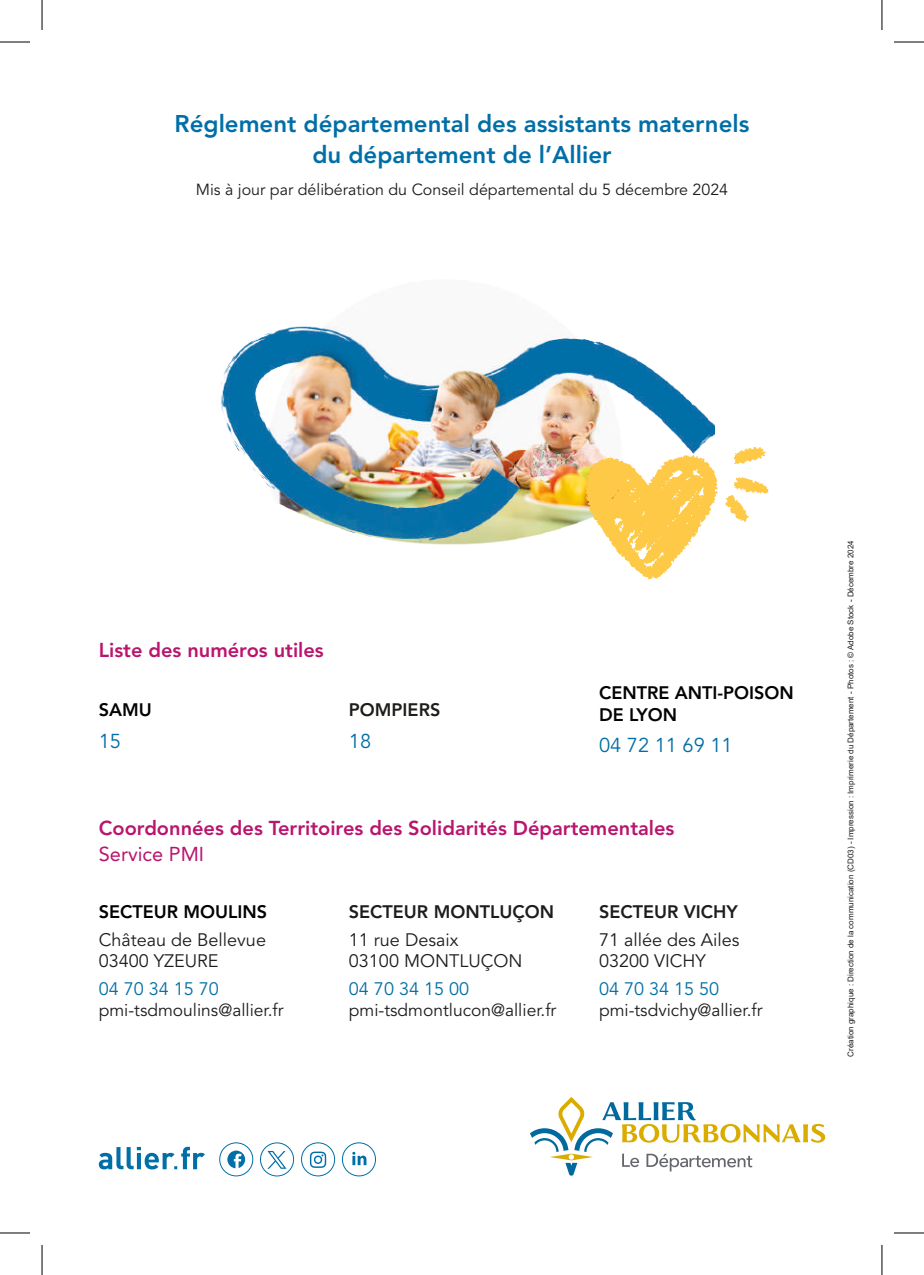
<style>
.page{position:relative;width:924px;height:1275px;background:#fff}
.page>*{position:absolute;margin:0;border:0;box-sizing:border-box;transform-origin:0 0}
.t1{font:800 24px/31.2px "Avenir LT Std";color:#006fa7;text-align:center}
.t2{font:800 20px "Avenir LT Std";color:#ba156e}
.t3{font:20px "Avenir LT Std";color:#006fa7}
.t4{font:20px "Avenir LT Std";color:#ba156e}
.t5{font:18px/21.6px "Avenir LT Std";color:#1d1d1b}
.t6{font:800 18px/21.6px "Avenir LT Std";color:#020203}
.t7{font:800 18px "Avenir LT Std";color:#1d1d1b}
.t8{font:18px "Avenir LT Std";color:#006fa7}
.t9{font:17.4px "Avenir LT Std";color:#1d1d1b}
.t10{font:16px "Avenir LT Std";color:#1d1d1b}
.t11{font:8px "Arial";color:#1d1d1b}
</style>
<div class="page">
<svg style="left:530px;top:1097px;width:294px;height:79px"></svg>
<img style="left:220px;top:326px;width:494px;height:254px">
<div style="left:260px;top:1142px;width:34px;height:34px;border:1px solid #006fa7;border-radius:50%"></div>
<svg style="left:267px;top:1151px;width:19px;height:17px"></svg>
<svg style="left:99px;top:1146px;width:106px;height:23px"></svg>
<svg style="left:219px;top:1142px;width:34px;height:34px"></svg>
<div style="left:219px;top:1142px;width:34px;height:34px;border:1px solid #006fa7;border-radius:50%"></div>
<svg style="left:227px;top:1150px;width:18px;height:18px"></svg>
<svg style="left:301px;top:1142px;width:33px;height:34px"></svg>
<div style="left:301px;top:1142px;width:34px;height:34px;border:1px solid #006fa7;border-radius:50%"></div>
<svg style="left:310px;top:1151px;width:16px;height:16px"></svg>
<div style="left:342px;top:1142px;width:33px;height:34px;border:1px solid #006fa7;border-radius:50%"></div>
<svg style="left:352px;top:1151px;width:14px;height:14px"></svg>
<svg style="left:734px;top:447px;width:31px;height:17px"></svg>
<svg style="left:725px;top:476px;width:43px;height:46px"></svg>
<svg style="left:585px;top:454px;width:133px;height:125px"></svg>
<hr style="left:0;top:42px;width:30px;height:1px;background:#000">
<hr style="left:893px;top:42px;width:30px;height:1px;background:#000">
<hr style="left:0;top:1232px;width:30px;height:1px;background:#000">
<hr style="left:893px;top:1232px;width:30px;height:1px;background:#000">
<hr style="left:42px;top:0;width:1px;height:30px;background:#000">
<hr style="left:42px;top:1245px;width:1px;height:30px;background:#000">
<hr style="left:881px;top:0;width:1px;height:30px;background:#000">
<hr style="left:881px;top:1245px;width:1px;height:30px;background:#000">
<h1 class="t1" style="left:174px;top:108px;width:576px">Réglement départemental des assistants maternels du département de l’Allier</h1>
<h3 class="t10" style="left:196px;top:181px;width:533px">Mis à jour par délibération du Conseil départemental du 5 décembre 2024</h3>
<h2 class="t2" style="left:99px;top:638px;width:226px">Liste des numéros utiles</h2>
<h3 class="t6" style="left:99px;top:699px;width:54px">SAMU</h3>
<h2 class="t3" style="left:99px;top:729px;width:24px">15</h2>
<h3 class="t7" style="left:349px;top:699px;width:93px">POMPIERS</h3>
<h2 class="t3" style="left:349px;top:729px;width:24px">18</h2>
<h3 class="t6" style="left:598px;top:682px;width:196px">CENTRE ANTI-POISON<br>DE LYON</h3>
<h2 class="t3" style="left:598px;top:733px;width:135px">04 72 11 69 11</h2>
<h2 class="t2" style="left:99px;top:816px;width:577px">Coordonnées des Territoires des Solidarités Départementales</h2>
<h2 class="t4" style="left:99px;top:843px;width:107px">Service PMI</h2>
<h3 class="t6" style="left:99px;top:900px;width:170px">SECTEUR MOULINS</h3>
<h3 class="t5" style="left:99px;top:929px;width:169px">Château de Bellevue<br>03400 YZEURE</h3>
<h3 class="t8" style="left:99px;top:978px;width:122px">04 70 34 15 70</h3>
<h3 class="t9" style="left:99px;top:1000px;width:186px">pmi-tsdmoulins@allier.fr</h3>
<h3 class="t7" style="left:349px;top:900px;width:206px">SECTEUR MONTLUÇON</h3>
<h3 class="t5" style="left:349px;top:929px;width:175px">11 rue Desaix<br>03100 MONTLUÇON</h3>
<h3 class="t8" style="left:349px;top:978px;width:122px">04 70 34 15 00</h3>
<h3 class="t9" style="left:349px;top:1000px;width:209px">pmi-tsdmontlucon@allier.fr</h3>
<h3 class="t7" style="left:598px;top:900px;width:140px">SECTEUR VICHY</h3>
<h3 class="t5" style="left:598px;top:929px;width:142px">71 allée des Ailes<br>03200 VICHY</h3>
<h3 class="t8" style="left:598px;top:978px;width:122px">04 70 34 15 50</h3>
<h3 class="t9" style="left:598px;top:1000px;width:165px">pmi-tsdvichy@allier.fr</h3>
<p class="t11" style="left:844px;top:1056px;width:517px;rotate:-90deg">Création graphique : Direction de la communication (CD03) - Impression : Imprimerie du Département - Photos : © Adobe Stock - Décembre 2024</p>
</div>
